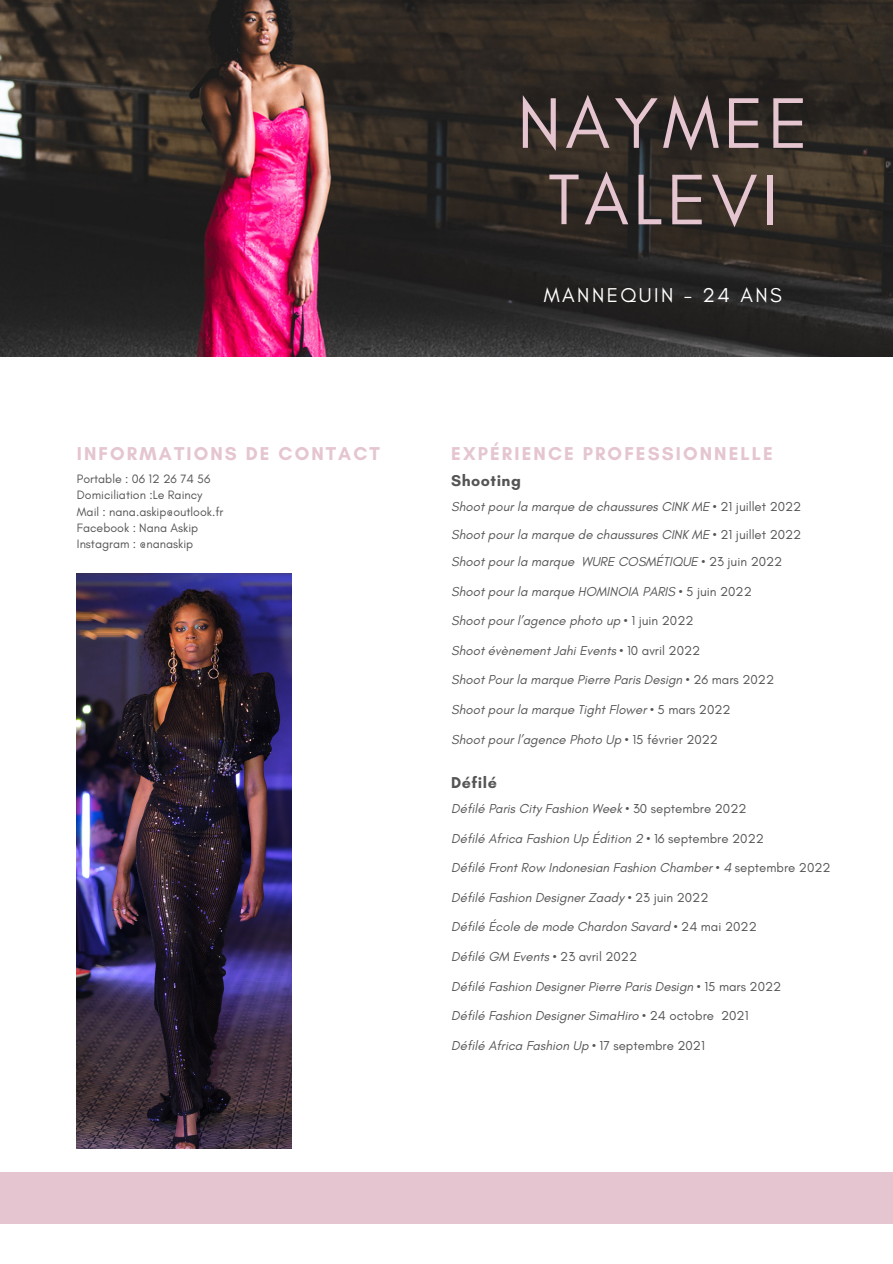
<style>
.page{position:relative;width:893px;height:1264px;background:#fff}
.page>*{position:absolute;margin:0;border:0;box-sizing:border-box;transform-origin:0 0}
.t1{font:72.9px/76.5px "Glacial Indifference";letter-spacing:.055em;color:#e5c5d0;text-align:center}
.t2{font:20.4px "Glacial Indifference";letter-spacing:.12em;color:#fff}
.t3{font:700 18.9px "Glacial Indifference";letter-spacing:.11em;color:#e5c5d0}
.t4{font:700 16.05px "Glacial Indifference";letter-spacing:.03em;color:#555}
.t5{font:italic 13.2px/27.6px "Glacial Indifference";color:#555}
.t6{font:12.45px/16.4px "Glacial Indifference";color:#555}
.s1{font-style:normal}
</style>
<div class="page">
<img style="left:0;top:0;width:892px;height:356px">
<img style="left:77px;top:574px;width:215px;height:574px">
<div style="left:0;top:1171px;width:892px;height:52px;background:#e5c5d0"></div>
<h3 class="t3" style="left:77px;top:442px;width:304px">INFORMATIONS DE CONTACT</h3>
<p class="t6" style="left:77px;top:470px;width:148px">Portable : 06 12 26 74 56<br>Domiciliation :Le Raincy<br>Mail : nana.askip@outlook.fr<br>Facebook : Nana Askip<br>Instagram : @nanaskip</p>
<h1 class="t1" style="left:517px;top:84px;width:292px">NAYMEE<br>TALEVI</h1>
<h2 class="t2" style="left:543px;top:283px;width:239px">MANNEQUIN - 24 ANS</h2>
<h3 class="t3" style="left:451px;top:442px;width:323px">EXPÉRIENCE PROFESSIONNELLE</h3>
<p class="t4" style="left:451px;top:471px;width:71px">Shooting</p>
<p class="t5" style="left:451px;top:493px;width:351px">Shoot pour la marque de chaussures CINK ME • <span class="s1">21 juillet 2022</span></p>
<p class="t5" style="left:451px;top:520px;width:351px">Shoot pour la marque de chaussures CINK ME • <span class="s1">21 juillet 2022<br></span>Shoot pour la marque WURE COSMÉTIQUE • <span class="s1">23 juin 2022</span></p>
<p class="t5" style="left:451px;top:577px;width:302px">Shoot pour la marque HOMINOIA PARIS • <span class="s1">5 juin 2022</span></p>
<p class="t5" style="left:451px;top:607px;width:244px">Shoot pour l’agence photo up • <span class="s1">1 juin 2022</span></p>
<p class="t5" style="left:451px;top:636px;width:250px">Shoot évènement Jahi Events • <span class="s1">10 avril 2022</span></p>
<p class="t5" style="left:451px;top:666px;width:324px">Shoot Pour la marque Pierre Paris Design • <span class="s1">26 mars 2022</span></p>
<p class="t5" style="left:451px;top:695px;width:281px">Shoot pour la marque Tight Flower • <span class="s1">5 mars 2022</span></p>
<p class="t5" style="left:451px;top:725px;width:268px">Shoot pour l’agence Photo Up • <span class="s1">15 février 2022</span></p>
<p class="t4" style="left:451px;top:773px;width:47px">Défilé</p>
<p class="t5" style="left:451px;top:794px;width:297px">Défilé Paris City Fashion Week • <span class="s1">30 septembre 2022</span></p>
<p class="t5" style="left:451px;top:824px;width:314px">Défilé Africa Fashion Up Édition 2 • <span class="s1">16 septembre 2022</span></p>
<p class="t5" style="left:451px;top:853px;width:381px">Défilé Front Row Indonesian Fashion Chamber • 4 <span class="s1">septembre 2022</span></p>
<p class="t5" style="left:451px;top:883px;width:259px">Défilé Fashion Designer Zaady • <span class="s1">23 juin 2022</span></p>
<p class="t5" style="left:451px;top:913px;width:307px">Défilé École de mode Chardon Savard • <span class="s1">24 mai 2022</span></p>
<p class="t5" style="left:451px;top:942px;width:187px">Défilé GM Events • <span class="s1">23 avril 2022</span></p>
<p class="t5" style="left:451px;top:972px;width:331px">Défilé Fashion Designer Pierre Paris Design • <span class="s1">15 mars 2022</span></p>
<p class="t5" style="left:451px;top:1001px;width:299px">Défilé Fashion Designer SimaHiro • <span class="s1">24 octobre 2021</span></p>
<p class="t5" style="left:451px;top:1031px;width:255px">Défilé Africa Fashion Up • <span class="s1">17 septembre 2021</span></p>
</div>
